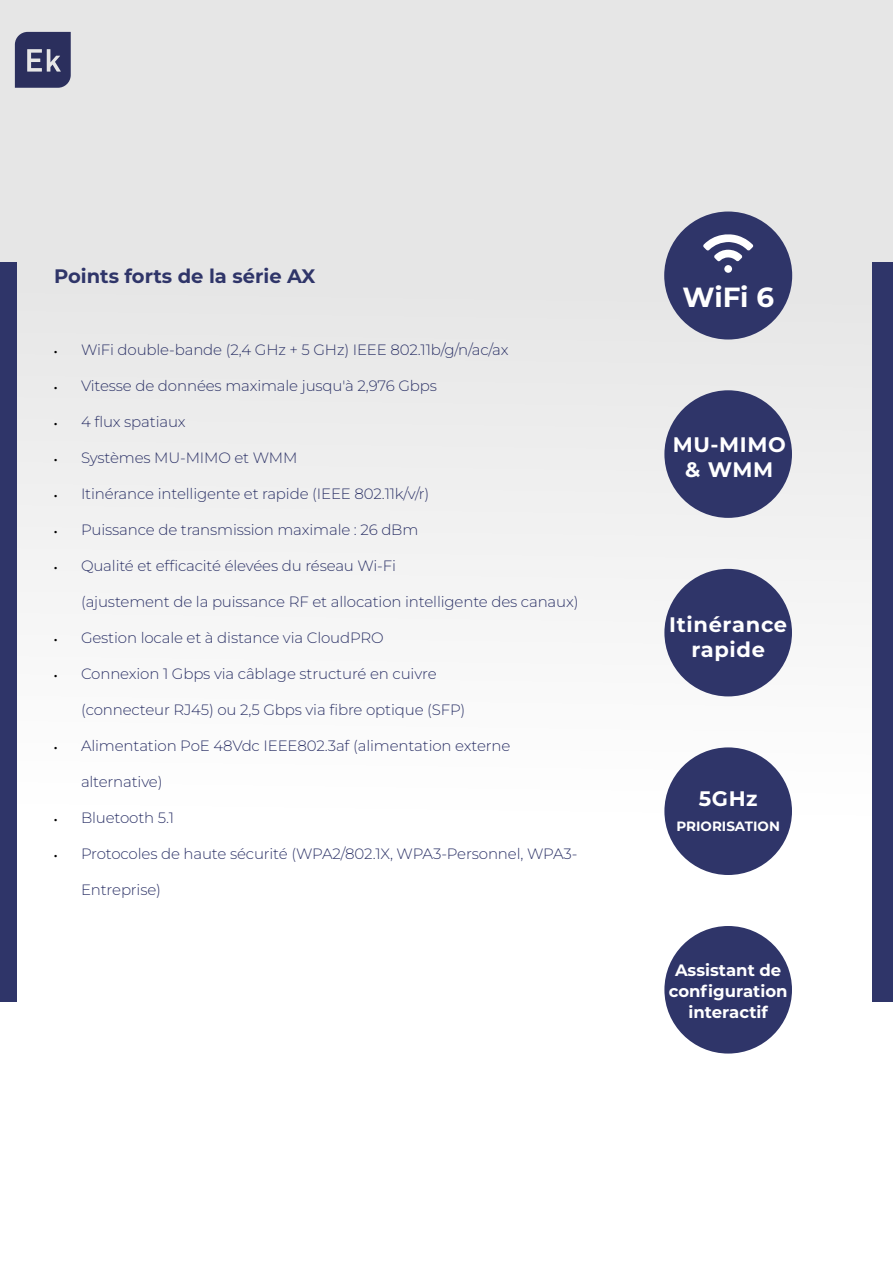
<style>
.page{position:relative;width:893px;height:1263px;background:#fff}
.page>*{position:absolute;margin:0;border:0;box-sizing:border-box;transform-origin:0 0}
.t1{font:700 27.75px "Montserrat";color:#fff}
.t2{font:700 21px/25.5px "Montserrat";letter-spacing:.03em;color:#fff;text-align:center}
.t3{font:700 19.5px "Montserrat";color:#2f3569}
.t4{font:700 16.5px/21px "Montserrat";color:#fff;text-align:center}
.t5{font:300 15px "Montserrat";letter-spacing:-.01em;color:#2f3569}
.t6{font:700 13.5px "Montserrat";color:#fff}
.s1{font-family:"Myriad Pro";font-weight:400;font-size:11.25px;color:#000}
</style>
<div class="page">
<div style="left:0;top:0;width:893px;height:880px;background:linear-gradient(to bottom,#dedede,#fff)"></div>
<div style="left:873px;top:262px;width:20px;height:739px;background:#2f3569"></div>
<div style="left:0;top:262px;width:17px;height:739px;background:#2f3569"></div>
<div style="left:664px;top:569px;width:128px;height:127px;background:#2f3569;border-radius:50%"></div>
<div style="left:664px;top:747px;width:128px;height:128px;background:#2f3569;border-radius:50%"></div>
<div style="left:664px;top:390px;width:128px;height:128px;background:#2f3569;border-radius:50%"></div>
<div style="left:664px;top:926px;width:128px;height:127px;background:#2f3569;border-radius:50%"></div>
<div style="left:664px;top:212px;width:128px;height:127px;background:#2f3569;border-radius:50%"></div>
<svg style="left:703px;top:234px;width:50px;height:39px"></svg>
<h3 class="t3" style="left:54px;top:262px;width:263px">Points forts de la série AX</h3>
<p class="t5" style="left:54px;top:340px;width:456px"><span class="s1">•</span> WiFi double-bande (2,4 GHz + 5 GHz) IEEE 802.11b/g/n/ac/ax</p>
<p class="t5" style="left:54px;top:376px;width:384px"><span class="s1">•</span> Vitesse de données maximale jusqu'à 2,976 Gbps</p>
<p class="t5" style="left:54px;top:412px;width:133px"><span class="s1">•</span> 4 flux spatiaux</p>
<p class="t5" style="left:54px;top:448px;width:245px"><span class="s1">•</span> Systèmes MU-MIMO et WMM</p>
<p class="t5" style="left:54px;top:484px;width:377px"><span class="s1">•</span> Itinérance intelligente et rapide (IEEE 802.11k/v/r)</p>
<p class="t5" style="left:54px;top:520px;width:366px"><span class="s1">•</span> Puissance de transmission maximale : 26 dBm</p>
<p class="t5" style="left:54px;top:556px;width:344px"><span class="s1">•</span> Qualité et efficacité élevées du réseau Wi-Fi</p>
<p class="t5" style="left:81px;top:592px;width:499px">(ajustement de la puissance RF et allocation intelligente des canaux)</p>
<p class="t5" style="left:54px;top:628px;width:331px"><span class="s1">•</span> Gestion locale et à distance via CloudPRO</p>
<p class="t5" style="left:54px;top:664px;width:384px"><span class="s1">•</span> Connexion 1 Gbps via câblage structuré en cuivre</p>
<p class="t5" style="left:81px;top:700px;width:386px">(connecteur RJ45) ou 2,5 Gbps via fibre optique (SFP)</p>
<p class="t5" style="left:54px;top:736px;width:458px"><span class="s1">•</span> Alimentation PoE 48Vdc IEEE802.3af (alimentation externe</p>
<p class="t5" style="left:81px;top:772px;width:83px">alternative)</p>
<p class="t5" style="left:54px;top:808px;width:122px"><span class="s1">•</span> Bluetooth 5.1</p>
<p class="t5" style="left:54px;top:844px;width:525px"><span class="s1">•</span> Protocoles de haute sécurité (WPA2/802.1X, WPA3-Personnel, WPA3-</p>
<p class="t5" style="left:81px;top:880px;width:82px">Entreprise)</p>
<h1 class="t1" style="left:682px;top:277px;width:93px">WiFi 6</h1>
<h2 class="t2" style="left:673px;top:430px;width:115px">MU-MIMO &amp; WMM</h2>
<h2 class="t2" style="left:669px;top:611px;width:119px">Itinérance rapide</h2>
<h2 class="t2" style="left:699px;top:784px;width:60px">5GHz</h2>
<p class="t6" style="left:676px;top:817px;width:105px">PRIORISATION</p>
<p class="t4" style="left:669px;top:959px;width:120px">Assistant de configuration interactif</p>
</div>
